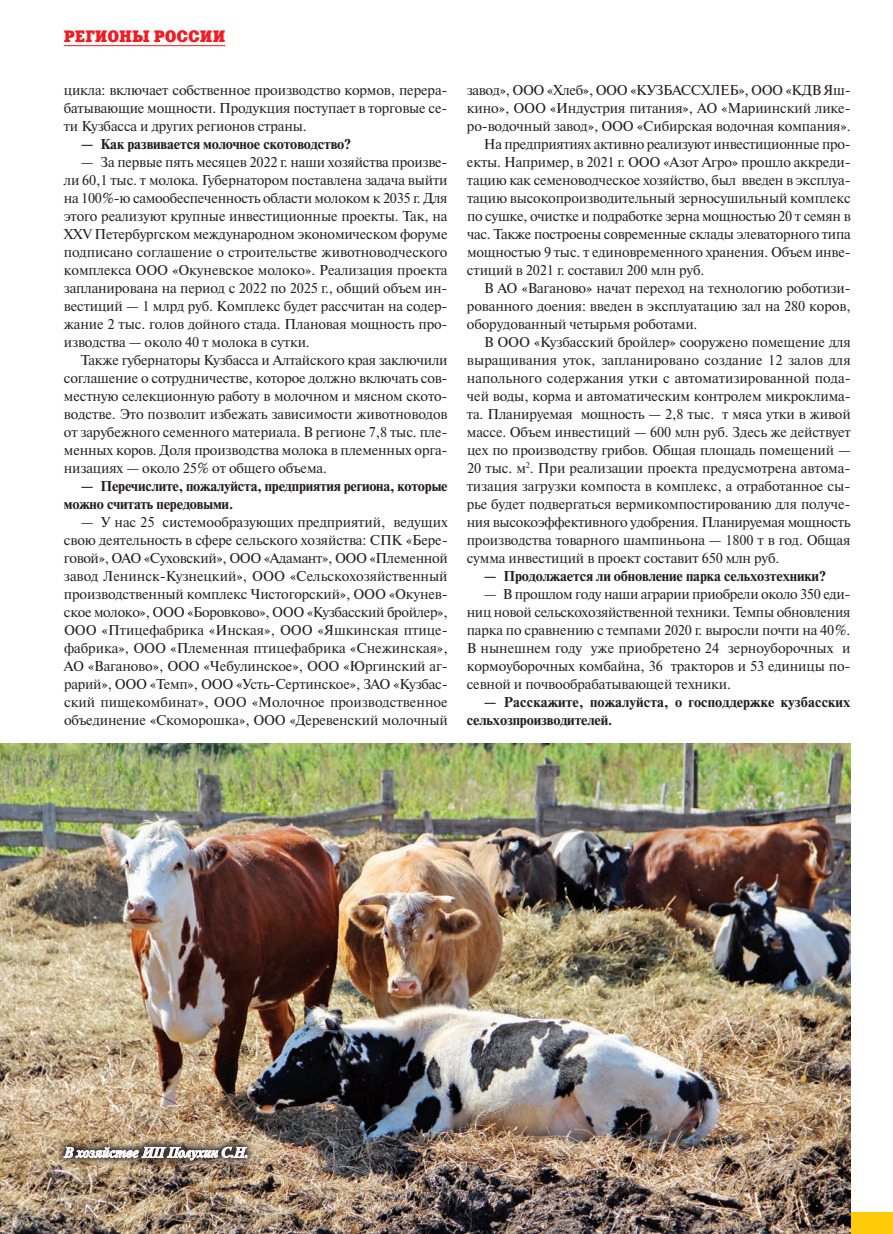
<style>
.page{position:relative;width:893px;height:1234px;background:#fff}
.page>*{position:absolute;margin:0;border:0;box-sizing:border-box;transform-origin:0 0}
.t1{font:16.5px "Xenia C";letter-spacing:.01em;color:#ee1d23}
.t2{font:14.25px/18px "Newton C";letter-spacing:-.01em;color:#231f20;text-align:justify}
.t3{font:700 14.25px/18px "Newton C";letter-spacing:-.01em;color:#231f20}
.t4{font:italic 700 14.25px "Newton C";letter-spacing:-.01em;color:#fff}
</style>
<div class="page">
<hr style="left:64px;top:45px;width:161px;height:1px;background:#ee1d23">
<div style="left:0;top:1212px;width:893px;height:21px;background:#feca0a"></div>
<img style="left:0;top:743px;width:850px;height:490px">
<img style="left:55px;top:1137px;width:202px;height:31px">
<svg style="left:63px;top:1146px;width:184px;height:14px"></svg>
<p class="t1" style="left:64px;top:26px;width:163px">РЕГИОНЫ РОССИИ</p>
<p class="t2" style="left:64px;top:81px;width:385px">цикла: включает собственное производство кормов, перера&shy;батывающие мощности. Продукция поступает в торговые се&shy;ти Кузбасса и других регионов страны.</p>
<p class="t3" style="left:81px;top:135px;width:272px">— Как развивается молочное скотоводство?</p>
<p class="t2" style="left:64px;top:153px;width:385px;text-indent:17px">— За первые пять месяцев 2022 г. наши хозяйства произве&shy;ли 60,1 тыс. т молока. Губернатором поставлена задача выйти на 100%-ю самообеспеченность области молоком к 2035 г. Для этого реализуют крупные инвестиционные проекты. Так, на XXV Петербургском международном экономическом форуме подписано соглашение о строительстве животноводческого комплекса ООО «Окуневское молоко». Реализация проекта запланирована на период с 2022 по 2025 г., общий объем ин&shy;вестиций — 1 млрд руб. Комплекс будет рассчитан на содер&shy;жание 2 тыс. голов дойного стада. Плановая мощность про&shy;изводства — около 40 т молока в сутки.</p>
<p class="t2" style="left:64px;top:351px;width:385px;text-indent:17px">Также губернаторы Кузбасса и Алтайского края заключили соглашение о сотрудничестве, которое должно включать сов&shy;местную селекционную работу в молочном и мясном ското&shy;водстве. Это позволит избежать зависимости животноводов от зарубежного семенного материала. В регионе 7,8 тыс. пле&shy;менных коров. Доля производства молока в племенных орга&shy;низациях — около 25% от общего объема.</p>
<p class="t3" style="left:64px;top:477px;width:385px;text-indent:17px">— Перечислите, пожалуйста, предприятия региона, которые можно считать передовыми.</p>
<p class="t2" style="left:64px;top:513px;width:385px;text-indent:17px">— У нас 25 системообразующих предприятий, ведущих свою деятельность в сфере сельского хозяйства: СПК «Бере&shy;говой», ОАО «Суховский», ООО «Адамант», ООО «Племенной завод Ленинск-Кузнецкий», ООО «Сельскохозяйственный производственный комплекс Чистогорский», ООО «Окунев&shy;ское молоко», ООО «Боровково», ООО «Кузбасский бройлер», ООО «Птицефабрика «Инская», ООО «Яшкинская птице&shy;фабрика», ООО «Племенная птицефабрика «Снежинская», АО «Ваганово», ООО «Чебулинское», ООО «Юргинский аг&shy;рарий», ООО «Темп», ООО «Усть-Сертинское», ЗАО «Кузбас&shy;ский пищекомбинат», ООО «Молочное производственное объединение «Скоморошка», ООО «Деревенский молочный</p>
<p class="t2" style="left:467px;top:81px;width:385px">завод», ООО «Хлеб», ООО «КУЗБАССХЛЕБ», ООО «КДВ Яш-</p>
<p class="t2" style="left:467px;top:99px;width:385px">кино», ООО «Индустрия питания», АО «Мариинский лике-</p>
<p class="t2" style="left:467px;top:117px;width:385px">ро-водочный завод», ООО «Сибирская водочная компания».</p>
<p class="t2" style="left:484px;top:135px;width:368px">На предприятиях активно реализуют инвестиционные про-</p>
<p class="t2" style="left:467px;top:153px;width:385px">екты. Например, в 2021 г. ООО «Азот Агро» прошло аккреди-</p>
<p class="t2" style="left:467px;top:171px;width:385px">тацию как семеноводческое хозяйство, был введен в эксплуа-</p>
<p class="t2" style="left:467px;top:189px;width:385px">тацию высокопроизводительный зерносушильный комплекс</p>
<p class="t2" style="left:467px;top:207px;width:385px">по сушке, очистке и подработке зерна мощностью 20 т семян в</p>
<p class="t2" style="left:467px;top:225px;width:385px">час. Также построены современные склады элеваторного типа</p>
<p class="t2" style="left:467px;top:243px;width:385px">мощностью 9 тыс. т единовременного хранения. Объем инве-</p>
<p class="t2" style="left:467px;top:261px;width:239px">стиций в 2021 г. составил 200 млн руб.</p>
<p class="t2" style="left:484px;top:279px;width:368px">В АО «Ваганово» начат переход на технологию роботизи-</p>
<p class="t2" style="left:467px;top:297px;width:385px">рованного доения: введен в эксплуатацию зал на 280 коров,</p>
<p class="t2" style="left:467px;top:315px;width:232px">оборудованный четырьмя роботами.</p>
<p class="t2" style="left:484px;top:333px;width:368px">В ООО «Кузбасский бройлер» сооружено помещение для</p>
<p class="t2" style="left:467px;top:351px;width:385px">выращивания уток, запланировано создание 12 залов для</p>
<p class="t2" style="left:467px;top:369px;width:385px">напольного содержания утки с автоматизированной пода-</p>
<p class="t2" style="left:467px;top:387px;width:385px">чей воды, корма и автоматическим контролем микроклима-</p>
<p class="t2" style="left:467px;top:405px;width:385px">та. Планируемая мощность — 2,8 тыс. т мяса утки в живой</p>
<p class="t2" style="left:467px;top:423px;width:385px">массе. Объем инвестиций — 600 млн руб. Здесь же действует</p>
<p class="t2" style="left:467px;top:441px;width:385px">цех по производству грибов. Общая площадь помещений —</p>
<p class="t2" style="left:467px;top:459px;width:385px">20 тыс. м<sup>2</sup>. При реализации проекта предусмотрена автома-</p>
<p class="t2" style="left:467px;top:477px;width:385px">тизация загрузки компоста в комплекс, а отработанное сы-</p>
<p class="t2" style="left:467px;top:495px;width:385px">рье будет подвергаться вермикомпостированию для получе-</p>
<p class="t2" style="left:467px;top:513px;width:385px">ния высокоэффективного удобрения. Планируемая мощность</p>
<p class="t2" style="left:467px;top:531px;width:385px">производства товарного шампиньона — 1800 т в год. Общая</p>
<p class="t2" style="left:467px;top:549px;width:314px">сумма инвестиций в проект составит 650 млн руб.</p>
<p class="t3" style="left:484px;top:567px;width:344px">— Продолжается ли обновление парка сельхозтехники?</p>
<p class="t2" style="left:467px;top:585px;width:385px;text-indent:17px">— В прошлом году наши аграрии приобрели около 350 еди&shy;ниц новой сельскохозяйственной техники. Темпы обновления парка по сравнению с темпами 2020 г. выросли почти на 40%.<br>В нынешнем году уже приобретено 24 зерноуборочных и кормоуборочных комбайна, 36 тракторов и 53 единицы по&shy;севной и почвообрабатывающей техники.</p>
<p class="t3" style="left:467px;top:693px;width:385px;text-indent:17px">— Расскажите, пожалуйста, о господдержке кузбасских сельхозпроизводителей.</p>
<p class="t4" style="left:64px;top:1144px;width:186px">В хозяйстве ИП Полухин С.Н.</p>
</div>
